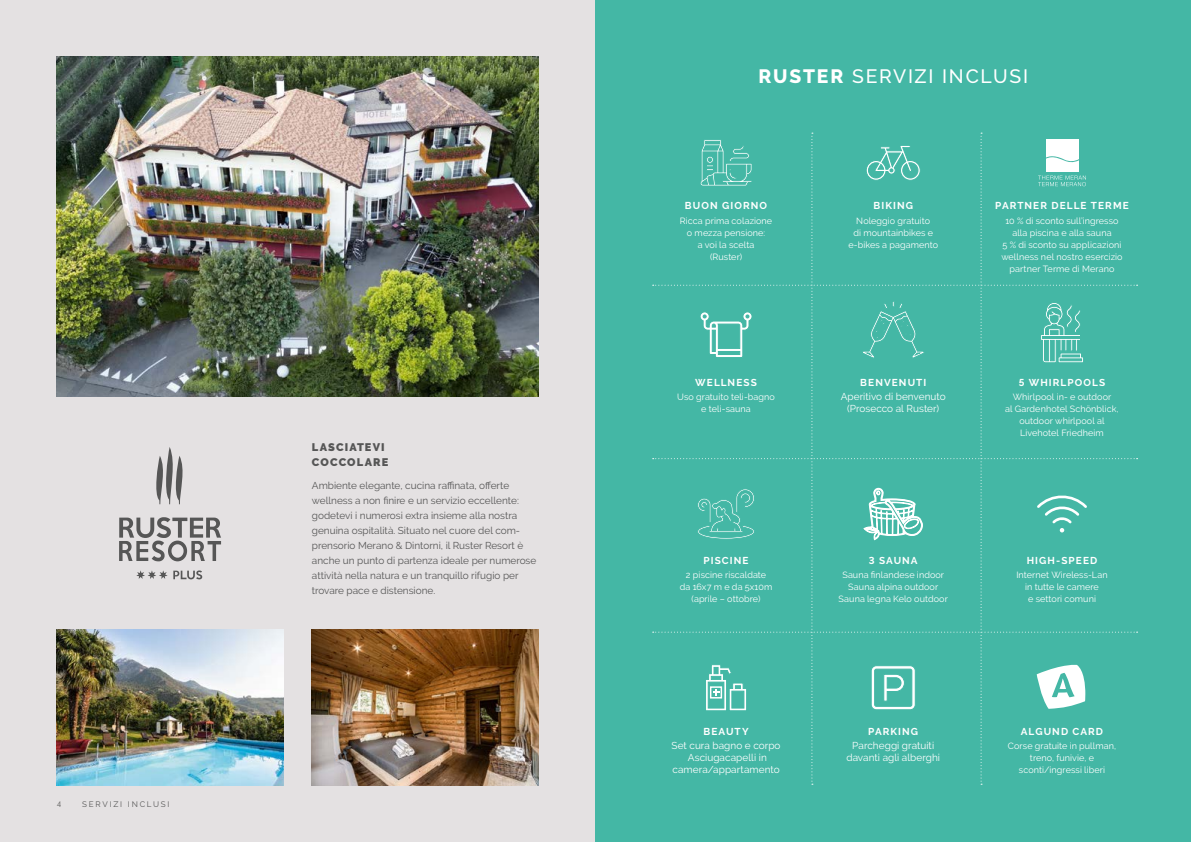
<style>
.page{position:relative;width:1191px;height:842px;background:#e4e1e2}
.page>*{position:absolute;margin:0;border:0;box-sizing:border-box;transform-origin:0 0}
.t1{font:500 19.3px "Raleway";letter-spacing:.09em;color:#fff}
.t2{font:900 11px/15px "Raleway";letter-spacing:.1em;color:#565656}
.t3{font:10px/15px "Raleway";color:#565656}
.t4{font:10px/12px "Raleway";letter-spacing:.005em;color:#fff;text-align:center}
.t5{font:700 10px "Raleway";letter-spacing:.11em;color:#fff}
.t6{font:9px/12px "Raleway";letter-spacing:.01em;color:#fff;text-align:center}
.t7{font:8px "Raleway";letter-spacing:.225em;color:#565656}
.t8{font:8px "Futura BT";color:#6f6f6e}
.s1{font-weight:800}
</style>
<div class="page">
<div style="left:595px;top:0;width:596px;height:842px;background:#44b7a5"></div>
<img style="left:57px;top:57px;width:482px;height:340px">
<svg style="left:119px;top:517px;width:102px;height:44px"></svg>
<svg style="left:136px;top:570px;width:66px;height:9px"></svg>
<svg style="left:156px;top:447px;width:27px;height:57px"></svg>
<svg style="left:652px;top:133px;width:485px;height:652px"></svg>
<img style="left:57px;top:629px;width:226px;height:156px">
<img style="left:312px;top:629px;width:227px;height:156px">
<p class="t8" style="left:57px;top:799px;width:6px">4</p>
<p class="t7" style="left:82px;top:799px;width:89px">SERVIZI INCLUSI</p>
<p class="t2" style="left:312px;top:440px;width:78px">LASCIATEVI<br>COCCOLARE</p>
<p class="t3" style="left:312px;top:478px;width:226px">Ambiente elegante, cucina raffinata, offerte wellness a non finire e un servizio eccellente: godetevi i numerosi extra insieme alla nostra genuina ospitalità. Situato nel cuore del com&shy;prensorio Merano &amp; Dintorni, il Ruster Resort è anche un punto di partenza ideale per numerose attività nella natura e un tranquillo rifugio per trovare pace e distensione.</p>
<h1 class="t1" style="left:758px;top:66px;width:271px"><span class="s1">RUSTER</span> SERVIZI INCLUSI</h1>
<p class="t5" style="left:685px;top:200px;width:84px">BUON GIORNO</p>
<p class="t6" style="left:680px;top:214px;width:94px">Ricca prima colazione o mezza pensione:<br>a voi la scelta<br>(Ruster)</p>
<p class="t5" style="left:695px;top:377px;width:63px">WELLNESS</p>
<p class="t6" style="left:677px;top:391px;width:99px">Uso gratuito teli-bagno e teli-sauna</p>
<p class="t5" style="left:703px;top:555px;width:46px">PISCINE</p>
<p class="t6" style="left:680px;top:569px;width:94px">2 piscine riscaldate da 16x7 m e da 5x10m (aprile – ottobre)</p>
<p class="t5" style="left:703px;top:726px;width:47px">BEAUTY</p>
<p class="t4" style="left:671px;top:740px;width:110px">Set cura bagno e corpo<br>Asciugacapelli in camera/appartamento</p>
<p class="t5" style="left:873px;top:200px;width:41px">BIKING</p>
<p class="t6" style="left:848px;top:214px;width:91px">Noleggio gratuito<br>di mountainbikes e e-bikes a pagamento</p>
<p class="t5" style="left:860px;top:377px;width:67px">BENVENUTI</p>
<p class="t4" style="left:840px;top:390px;width:106px">Aperitivo di benvenuto (Prosecco al Ruster)</p>
<p class="t5" style="left:869px;top:555px;width:50px">3 SAUNA</p>
<p class="t6" style="left:838px;top:569px;width:111px">Sauna finlandese indoor<br>Sauna alpina outdoor<br>Sauna legna Kelo outdoor</p>
<p class="t5" style="left:995px;top:200px;width:135px">PARTNER DELLE TERME</p>
<p class="t6" style="left:1001px;top:214px;width:123px">10 % di sconto sull’ingresso alla piscina e alla sauna<br>5 % di sconto su applicazioni wellness nel nostro esercizio partner Terme di Merano</p>
<p class="t5" style="left:1018px;top:377px;width:88px">5 WHIRLPOOLS</p>
<p class="t6" style="left:1005px;top:391px;width:115px">Whirlpool in- e outdoor<br>al Gardenhotel Schönblick, outdoor whirlpool al<br>Livehotel Friedheim</p>
<p class="t5" style="left:1026px;top:555px;width:72px">HIGH-SPEED</p>
<p class="t6" style="left:1016px;top:569px;width:93px">Internet Wireless-Lan in tutte le camere<br>e settori comuni</p>
<p class="t5" style="left:868px;top:726px;width:51px">PARKING</p>
<p class="t4" style="left:846px;top:740px;width:95px">Parcheggi gratuiti davanti agli alberghi</p>
<p class="t5" style="left:1021px;top:726px;width:84px">ALGUND CARD</p>
<p class="t6" style="left:1008px;top:740px;width:110px">Corse gratuite in pullman, treno, funivie, e sconti/ingressi liberi</p>
</div>
